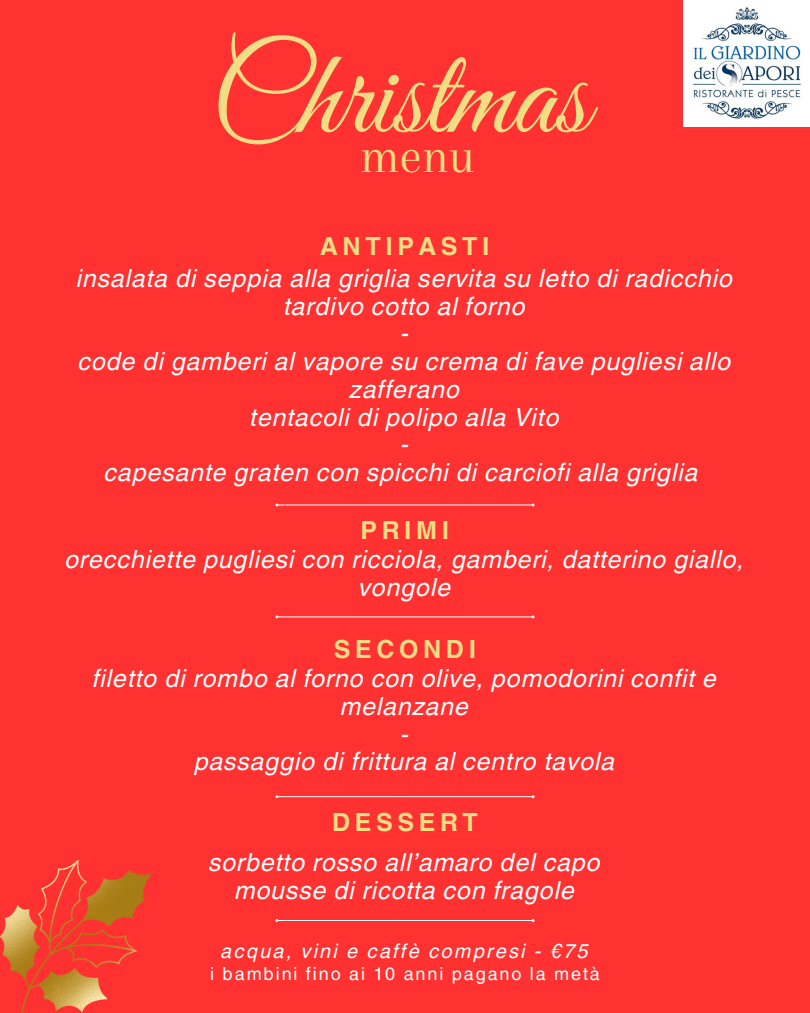
<style>
.page{position:relative;width:810px;height:1013px;background:#fff}
.page>*{position:absolute;margin:0;border:0;box-sizing:border-box;transform-origin:0 0}
.t1{font:124.1px "Great Vibes";color:#f3dd84}
.t2{font:50px "Arapey";color:#f3dd84}
.t3{font:italic 25px/27.8px "Helvetica World";letter-spacing:.035em;color:#fff;text-align:center}
.t4{font:700 25px "Helvetica World";letter-spacing:.185em;color:#f3dd84}
.t5{font:italic 20px "Helvetica World";letter-spacing:.11em;color:#fff}
.t6{font:18px "Helvetica World";letter-spacing:.11em;color:#fff}
</style>
<div class="page">
<div style="left:0;top:0;width:810px;height:1012px;background:#ff3131"></div>
<img style="left:683px;top:0;width:127px;height:127px">
<img style="left:0;top:860px;width:151px;height:152px">
<hr style="left:278px;top:504px;width:254px;height:1px;background:#fff">
<svg style="left:275px;top:503px;width:4px;height:4px"></svg>
<svg style="left:531px;top:503px;width:4px;height:4px"></svg>
<hr style="left:278px;top:616px;width:254px;height:1px;background:#fff">
<svg style="left:275px;top:615px;width:4px;height:4px"></svg>
<svg style="left:531px;top:615px;width:4px;height:4px"></svg>
<hr style="left:278px;top:796px;width:254px;height:1px;background:#fff">
<hr style="left:278px;top:920px;width:254px;height:1px;background:#fff">
<p class="t1" style="left:211px;top:26px;width:379px">Christmas</p>
<p class="t2" style="left:360px;top:129px;width:117px">menu</p>
<p class="t4" style="left:320px;top:225px;width:171px">ANTIPASTI</p>
<h4 class="t3" style="left:77px;top:261px;width:658px">insalata di seppia alla griglia servita su letto di radicchio tardivo cotto al forno<br>-<br>code di gamberi al vapore su crema di fave pugliesi allo zafferano<br>tentacoli di polipo alla Vito<br>-<br>capesante graten con spicchi di carciofi alla griglia</h4>
<h3 class="t4" style="left:361px;top:509px;width:90px">PRIMI</h3>
<h3 class="t3" style="left:65px;top:542px;width:681px">orecchiette pugliesi con ricciola, gamberi, datterino giallo, vongole</h3>
<h4 class="t4" style="left:334px;top:628px;width:144px">SECONDI</h4>
<h4 class="t3" style="left:93px;top:661px;width:626px">filetto di rombo al forno con olive, pomodorini confit e melanzane<br>-<br>passaggio di frittura al centro tavola</h4>
<h3 class="t4" style="left:332px;top:801px;width:147px">DESSERT</h3>
<h3 class="t3" style="left:209px;top:845px;width:393px">sorbetto rosso all’amaro del capo mousse di ricotta con fragole</h3>
<h4 class="t5" style="left:221px;top:934px;width:369px">acqua, vini e caffè compresi - €75</h4>
<p class="t6" style="left:210px;top:962px;width:391px">i bambini fino ai 10 anni pagano la metà</p>
</div>
